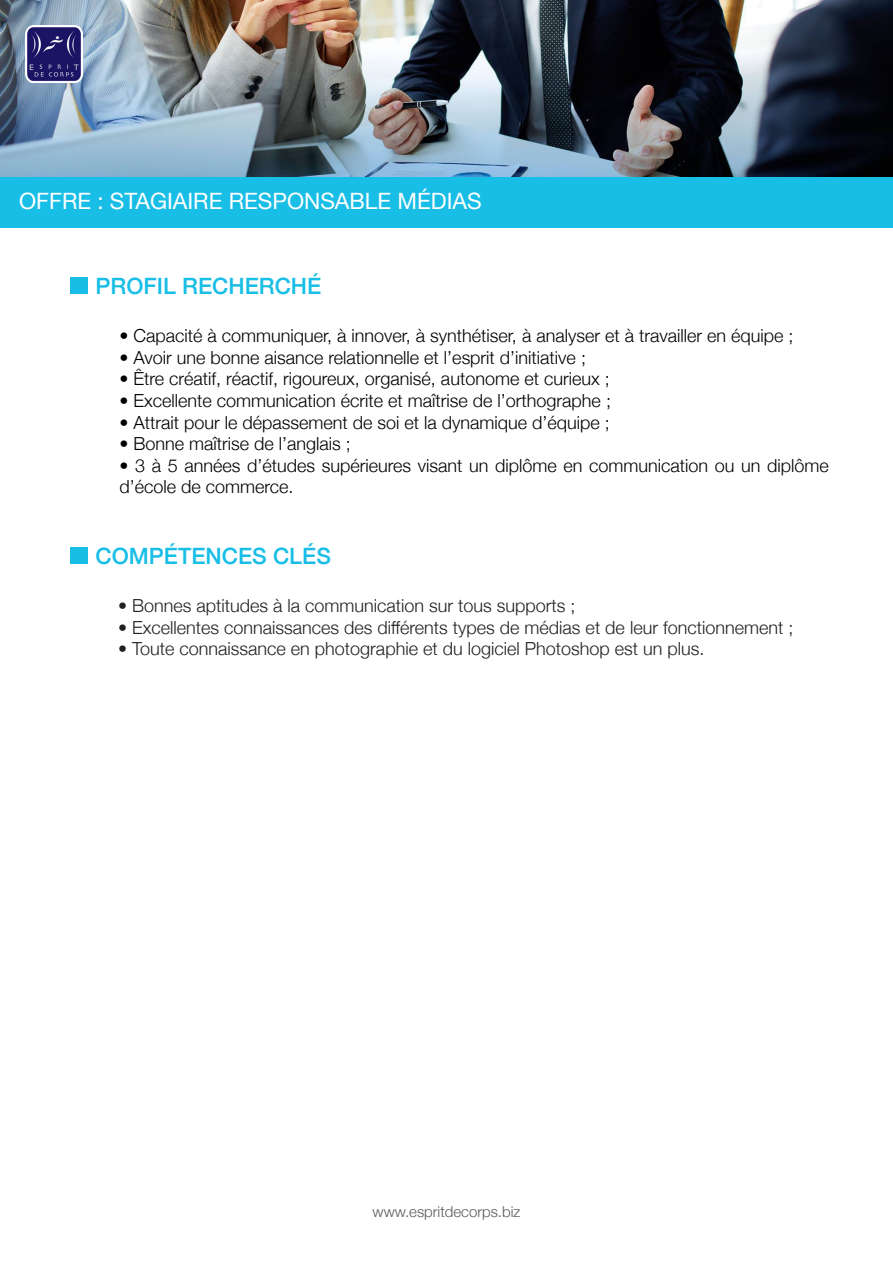
<style>
.page{position:relative;width:893px;height:1263px;background:#fff}
.page>*{position:absolute;margin:0;border:0;box-sizing:border-box;transform-origin:0 0}
.t1{font:22.5px "Helvetica Neue";color:#fff}
.t2{font:500 22.5px "Helvetica Neue";color:#18bee6}
.t3{font:300 18px/21.6px "Helvetica Neue";color:#000}
.t4{font:300 18px "Helvetica Neue";color:#231f20}
.t5{font:300 15px "Helvetica Neue";color:#57585a}
</style>
<div class="page">
<div style="left:0;top:176px;width:893px;height:52px;background:#18bee6"></div>
<div style="left:70px;top:547px;width:17px;height:16px;background:#18bee6"></div>
<div style="left:70px;top:277px;width:17px;height:16px;background:#18bee6"></div>
<img style="left:0;top:0;width:893px;height:176px">
<img style="left:25px;top:25px;width:58px;height:58px">
<p class="t1" style="left:19px;top:184px;width:464px">OFFRE : STAGIAIRE RESPONSABLE MÉDIAS</p>
<p class="t2" style="left:95px;top:267px;width:227px">PROFIL RECHERCHÉ</p>
<p class="t3" style="left:119px;top:324px;width:675px">• Capacité à communiquer, à innover, à synthétiser, à analyser et à travailler en équipe ;</p>
<p class="t3" style="left:119px;top:346px;width:468px">• Avoir une bonne aisance relationnelle et l’esprit d’initiative ;</p>
<p class="t3" style="left:119px;top:367px;width:492px">• Être créatif, réactif, rigoureux, organisé, autonome et curieux ;</p>
<p class="t3" style="left:119px;top:389px;width:493px">• Excellente communication écrite et maîtrise de l’orthographe ;</p>
<p class="t3" style="left:119px;top:410px;width:492px">• Attrait pour le dépassement de soi et la dynamique d’équipe ;</p>
<p class="t3" style="left:119px;top:432px;width:233px">• Bonne maîtrise de l’anglais ;</p>
<p class="t3" style="left:119px;top:454px;width:711px">• 3 à 5 années d’études supérieures visant un diplôme en communication ou un diplôme d’école de commerce.</p>
<p class="t2" style="left:95px;top:537px;width:237px">COMPÉTENCES CLÉS</p>
<p class="t4" style="left:118px;top:591px;width:459px">• Bonnes aptitudes à la communication sur tous supports ;</p>
<p class="t4" style="left:118px;top:613px;width:677px">• Excellentes connaissances des différents types de médias et de leur fonctionnement ;</p>
<p class="t4" style="left:118px;top:634px;width:588px">• Toute connaissance en photographie et du logiciel Photoshop est un plus.</p>
<p class="t5" style="left:373px;top:1200px;width:149px">www.espritdecorps.biz</p>
</div>
